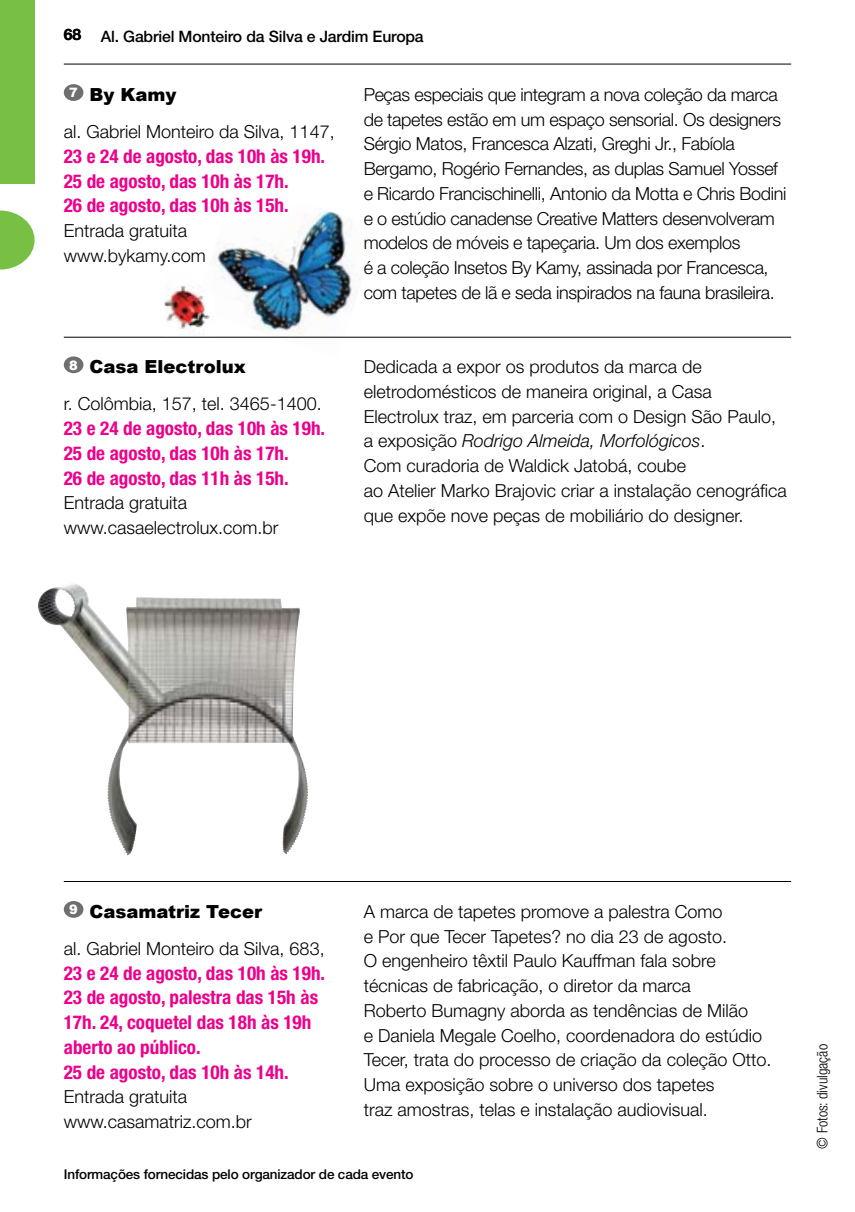
<style>
.page{position:relative;width:855px;height:1212px;background:#fff}
.page>*{position:absolute;margin:0;border:0;box-sizing:border-box;transform-origin:0 0}
.t1{font:700 condensed 19.12px/24.8px "Helvetica Neue LT Std";color:#ec008c}
.t2{font:300 18px/24.8px "Helvetica Neue LT Std";color:#000}
.t3{font:300 18px/24.8px "Helvetica Neue LT Std";letter-spacing:-.02em;color:#000}
.t4{font:900 18px "Arial";color:#000}
.t5{font:500 15.75px "Helvetica Neue LT Std";letter-spacing:-.01em;color:#000}
.t6{font:300 condensed 14.62px "Helvetica Neue LT Std";color:#000}
.t7{font:500 13.5px "Helvetica Neue LT Std";letter-spacing:-.01em;color:#000}
.s1{font-weight:700}
.s2{font-style:italic}
</style>
<div class="page">
<hr style="left:64px;top:64px;width:727px;height:1px;background:#000">
<hr style="left:64px;top:881px;width:727px;height:1px;background:#000">
<div style="left:0;top:0;width:34px;height:184px;background:#77c043"></div>
<svg style="left:0;top:211px;width:35px;height:59px"></svg>
<img style="left:193px;top:210px;width:188px;height:127px">
<hr style="left:64px;top:337px;width:727px;height:1px;background:#000">
<div style="left:64px;top:901px;width:19px;height:17px;background:#6d6f71;border-radius:50%"></div>
<div style="left:64px;top:356px;width:19px;height:17px;background:#6d6f71;border-radius:50%"></div>
<img style="left:38px;top:588px;width:263px;height:267px">
<div style="left:64px;top:84px;width:19px;height:17px;background:#6d6f71;border-radius:50%"></div>
<img style="left:165px;top:274px;width:50px;height:62px">
<p class="t5" style="left:64px;top:27px;width:361px"><span class="s1">68</span> Al. Gabriel Monteiro da Silva e Jardim Europa</p>
<p class="t4" style="left:69px;top:81px;width:109px"><sup>7</sup> By Kamy</p>
<p class="t2" style="left:64px;top:119px;width:272px">al. Gabriel Monteiro da Silva, 1147,</p>
<p class="t1" style="left:64px;top:143px;width:263px">23 e 24 de agosto, das 10h às 19h.<br>25 de agosto, das 10h às 17h.<br>26 de agosto, das 10h às 15h.</p>
<p class="t2" style="left:64px;top:218px;width:144px">Entrada gratuita www.bykamy.com</p>
<p class="t4" style="left:69px;top:354px;width:178px"><sup>8</sup> Casa Electrolux</p>
<p class="t2" style="left:64px;top:391px;width:259px">r. Colômbia, 157, tel. 3465-1400.</p>
<p class="t1" style="left:64px;top:416px;width:263px">23 e 24 de agosto, das 10h às 19h.<br>25 de agosto, das 10h às 17h.<br>26 de agosto, das 11h às 15h.</p>
<p class="t2" style="left:64px;top:490px;width:216px">Entrada gratuita www.casaelectrolux.com.br</p>
<p class="t3" style="left:364px;top:82px;width:424px">Peças especiais que integram a nova coleção da marca de tapetes estão em um espaço sensorial. Os designers Sérgio Matos, Francesca Alzati, Greghi Jr., Fabíola Bergamo, Rogério Fernandes, as duplas Samuel Yossef e Ricardo Francischinelli, Antonio da Motta e Chris Bodini e o estúdio canadense Creative Matters desenvolveram modelos de móveis e tapeçaria. Um dos exemplos<br>é a coleção Insetos By Kamy, assinada por Francesca, com tapetes de lã e seda inspirados na fauna brasileira.</p>
<p class="t2" style="left:364px;top:354px;width:424px">Dedicada a expor os produtos da marca de eletrodomésticos de maneira original, a Casa Electrolux traz, em parceria com o Design São Paulo, a exposição <span class="s2">Rodrigo Almeida, Morfológicos</span>.<br>Com curadoria de Waldick Jatobá, coube<br>ao Atelier Marko Brajovic criar a instalação cenográfica que expõe nove peças de mobiliário do designer.</p>
<p class="t4" style="left:69px;top:898px;width:194px"><sup>9</sup> Casamatriz Tecer</p>
<p class="t2" style="left:64px;top:936px;width:262px">al. Gabriel Monteiro da Silva, 683,</p>
<p class="t1" style="left:64px;top:960px;width:263px">23 e 24 de agosto, das 10h às 19h.<br>23 de agosto, palestra das 15h às<br>17h. 24, coquetel das 18h às 19h aberto ao público.<br>25 de agosto, das 10h às 14h.</p>
<p class="t2" style="left:64px;top:1084px;width:190px">Entrada gratuita www.casamatriz.com.br</p>
<p class="t2" style="left:364px;top:899px;width:409px">A marca de tapetes promove a palestra Como<br>e Por que Tecer Tapetes? no dia 23 de agosto.<br>O engenheiro têxtil Paulo Kauffman fala sobre técnicas de fabricação, o diretor da marca<br>Roberto Bumagny aborda as tendências de Milão<br>e Daniela Megale Coelho, coordenadora do estúdio Tecer, trata do processo de criação da coleção Otto.<br>Uma exposição sobre o universo dos tapetes<br>traz amostras, telas e instalação audiovisual.</p>
<p class="t7" style="left:64px;top:1166px;width:351px">Informações fornecidas pelo organizador de cada evento</p>
<p class="t6" style="left:814px;top:1148px;width:106px;rotate:-90deg">© Fotos: divulgação</p>
</div>
